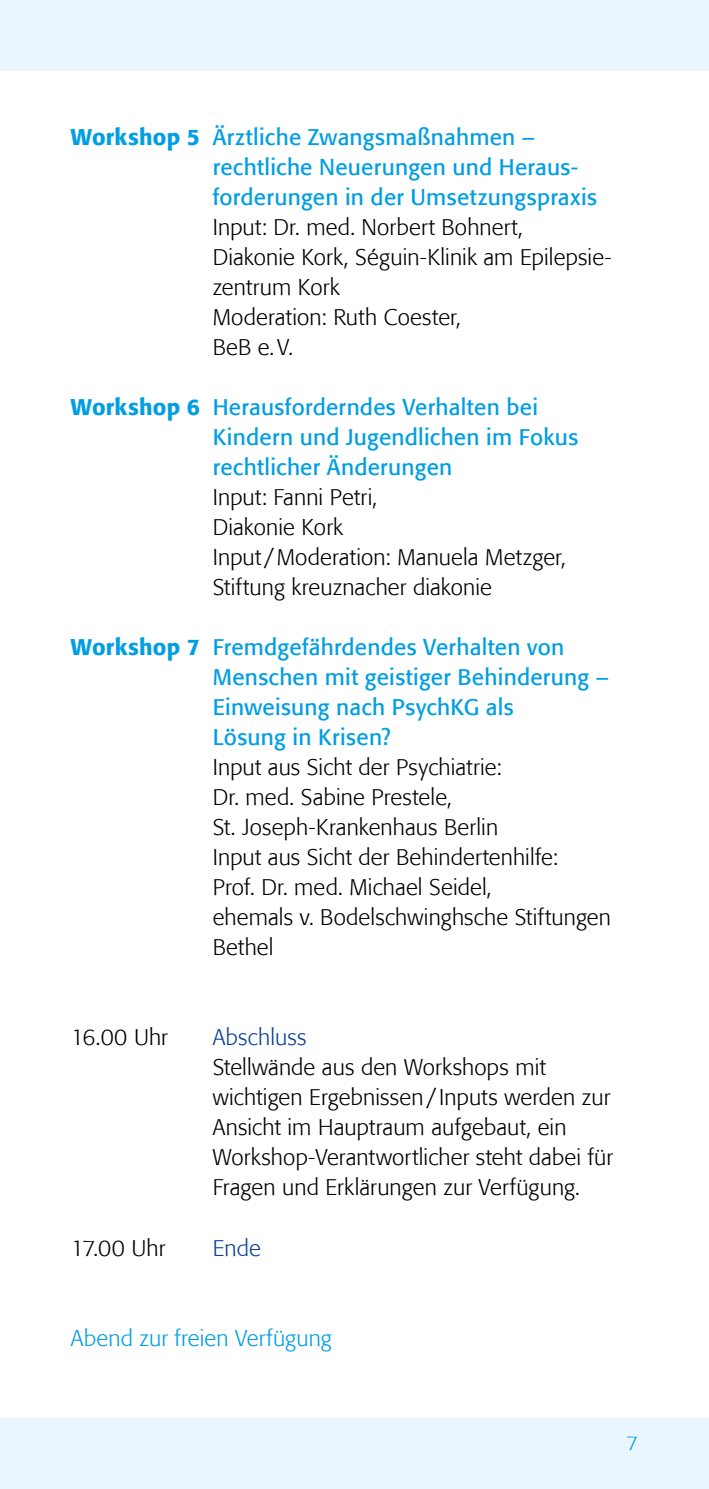
<style>
.page{position:relative;width:709px;height:1489px;background:#fff}
.page>*{position:absolute;margin:0;border:0;box-sizing:border-box;transform-origin:0 0}
.t1{font:300 22.5px/30px "Formata";letter-spacing:.005em;color:#000}
.t2{font:22.5px/30px "Formata";letter-spacing:.01em;color:#009ee3}
.t3{font:300 22.5px "Formata";letter-spacing:.005em;color:#009ee3}
.t4{font:300 22.5px "Formata";letter-spacing:.01em;color:#0b4195}
.t5{font:300 20px "Formata";color:#009ee3}
.s1{font-weight:500}
</style>
<div class="page">
<div style="left:0;top:1417px;width:709px;height:71px;background:#eaf6fe"></div>
<div style="left:0;top:0;width:709px;height:71px;background:#eaf6fe"></div>
<p class="t2" style="left:213px;top:122px;width:386px;text-indent:-142px"><span class="s1">Workshop 5</span> Ärztliche Zwangsmaßnahmen – rechtliche Neuerungen und Heraus&shy;forderungen in der Umsetzungspraxis</p>
<p class="t1" style="left:213px;top:212px;width:400px">Input: Dr. med. Norbert Bohnert,<br>Diakonie Kork, Séguin-Klinik am Epilepsie&shy;zentrum Kork<br>Moderation: Ruth Coester,<br>BeB e.V.</p>
<p class="t2" style="left:213px;top:392px;width:367px;text-indent:-142px"><span class="s1">Workshop 6</span> Herausforderndes Verhalten bei<br>Kindern und Jugendlichen im Fokus rechtlicher Änderungen</p>
<p class="t1" style="left:213px;top:482px;width:354px">Input: Fanni Petri,<br>Diakonie Kork<br>Input /Moderation: Manuela Metzger,<br>Stiftung kreuznacher diakonie</p>
<p class="t2" style="left:213px;top:632px;width:398px;text-indent:-142px"><span class="s1">Workshop 7</span> Fremdgefährdendes Verhalten von<br>Menschen mit geistiger Behinderung –<br>Einweisung nach PsychKG als<br>Lösung in Krisen?</p>
<p class="t1" style="left:213px;top:752px;width:400px">Input aus Sicht der Psychiatrie:<br>Dr. med. Sabine Prestele,<br>St. Joseph-Krankenhaus Berlin<br>Input aus Sicht der Behindertenhilfe:<br>Prof. Dr. med. Michael Seidel,<br>ehemals v. Bodelschwinghsche Stiftungen<br>Bethel</p>
<p class="t1" style="left:71px;top:1022px;width:98px">16.00 Uhr</p>
<p class="t4" style="left:213px;top:1024px;width:95px">Abschluss</p>
<p class="t1" style="left:213px;top:1052px;width:402px">Stellwände aus den Workshops mit wichtigen Ergebnissen/ Inputs werden zur Ansicht im Hauptraum aufgebaut, ein Workshop-Verantwortlicher steht dabei für Fragen und Erklärungen zur Verfügung.</p>
<p class="t1" style="left:71px;top:1232px;width:96px">17.00 Uhr</p>
<p class="t4" style="left:213px;top:1234px;width:50px">Ende</p>
<p class="t3" style="left:71px;top:1324px;width:262px">Abend zur freien Verfügung</p>
<p class="t5" style="left:626px;top:1431px;width:13px">7</p>
</div>
